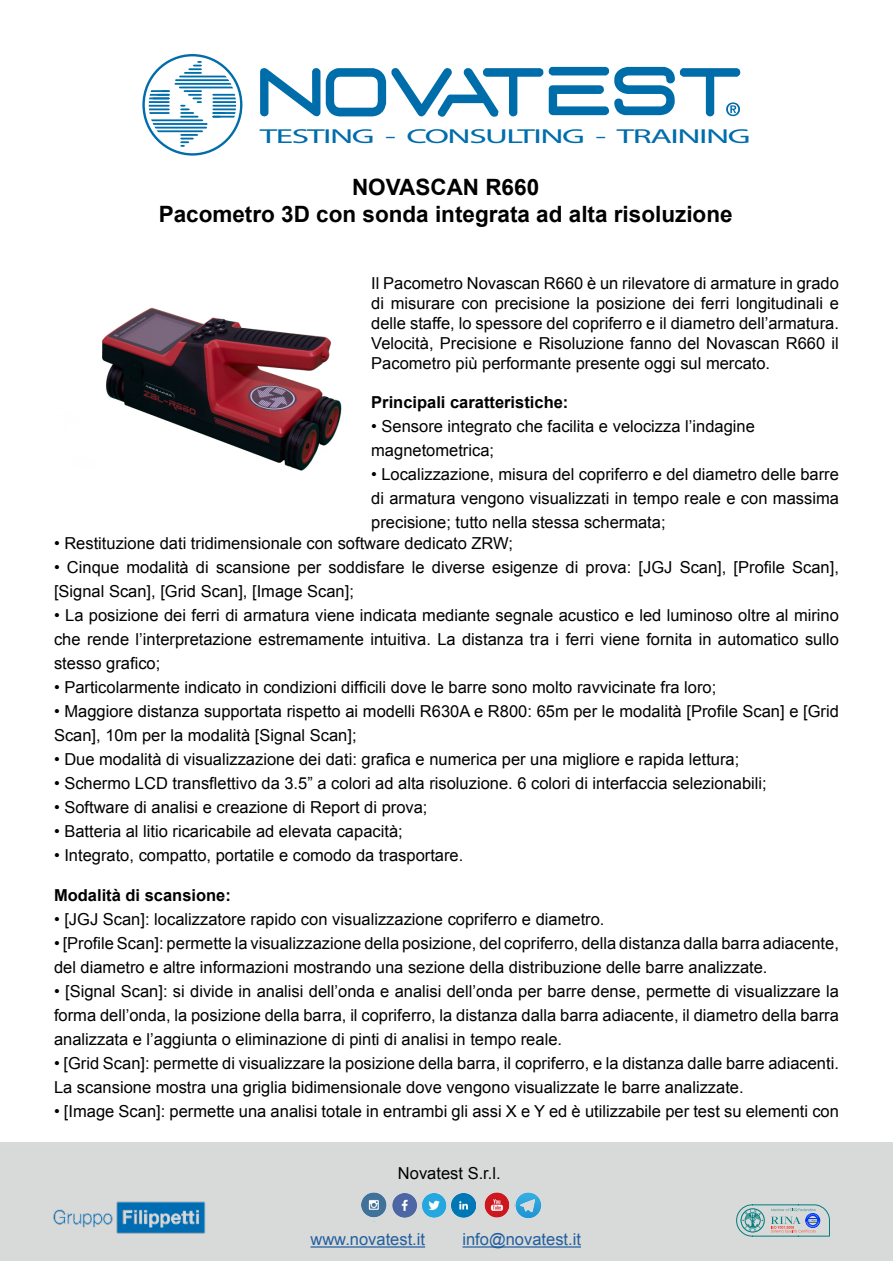
<style>
.page{position:relative;width:893px;height:1263px;background:#fff}
.page>*{position:absolute;margin:0;border:0;box-sizing:border-box;transform-origin:0 0}
.t1{font:700 22.5px/27px "Arial";color:#000;text-align:center}
.t2{font:300 20.25px "Source Sans Pro";letter-spacing:-.04em;color:#006dab;scale:1.74 1}
.t3{font:16.5px/24px "Arial";color:#000}
.t4{font:700 16.5px "Arial";color:#000}
.t5{font:16.5px "Arial";color:#215e9e}
</style>
<div class="page">
<div style="left:0;top:1142px;width:893px;height:118px;background:#d8dad9"></div>
<hr style="left:462px;top:1246px;width:119px;height:1px;background:#215e9e">
<hr style="left:310px;top:1246px;width:115px;height:1px;background:#215e9e">
<svg style="left:736px;top:1205px;width:94px;height:31px"></svg>
<img style="left:392px;top:1193px;width:25px;height:25px">
<img style="left:422px;top:1193px;width:53px;height:25px">
<img style="left:484px;top:1192px;width:58px;height:27px">
<img style="left:361px;top:1192px;width:26px;height:26px">
<div style="left:142px;top:54px;width:100px;height:102px;border:2px solid #006dab;border-radius:50%"></div>
<svg style="left:260px;top:68px;width:60px;height:49px"></svg>
<svg style="left:326px;top:68px;width:217px;height:49px"></svg>
<svg style="left:549px;top:67px;width:191px;height:49px"></svg>
<svg style="left:149px;top:61px;width:87px;height:86px"></svg>
<img style="left:53px;top:1201px;width:153px;height:33px">
<img style="left:102px;top:307px;width:240px;height:164px">
<p class="t2" style="left:260px;top:123px;width:283px">TESTING - CONSULTING - TRAINING</p>
<h1 class="t1" style="left:159px;top:174px;width:575px">NOVASCAN R660<br>Pacometro 3D con sonda integrata ad alta risoluzione</h1>
<p class="t3" style="left:371px;top:274px;width:469px;line-height:19.8px;text-align:justify">Il Pacometro Novascan R660 è un rilevatore di armature in grado di misurare con precisione la posizione dei ferri longitudinali e delle staffe, lo spessore del copriferro e il diametro dell’armatura.<br>Velocità, Precisione e Risoluzione fanno del Novascan R660 il Pacometro più performante presente oggi sul mercato.</p>
<p class="t4" style="left:371px;top:391px;width:199px">Principali caratteristiche:</p>
<p class="t3" style="left:371px;top:415px;width:385px">• Sensore integrato che facilita e velocizza l’indagine magnetometrica;</p>
<p class="t3" style="left:371px;top:463px;width:469px;text-align:justify">• Localizzazione, misura del copriferro e del diametro delle barre di armatura vengono visualizzati in tempo reale e con massima precisione; tutto nella stessa schermata;</p>
<p class="t3" style="left:54px;top:531px;width:461px">• Restituzione dati tridimensionale con software dedicato ZRW;</p>
<p class="t3" style="left:54px;top:555px;width:786px">• Cinque modalità di scansione per soddisfare le diverse esigenze di prova: [JGJ Scan], [Profile Scan], [Signal Scan], [Grid Scan], [Image Scan];</p>
<p class="t3" style="left:54px;top:603px;width:786px;text-align:justify">• La posizione dei ferri di armatura viene indicata mediante segnale acustico e led luminoso oltre al mirino che rende l’interpretazione estremamente intuitiva. La distanza tra i ferri viene fornita in automatico sullo stesso grafico;</p>
<p class="t3" style="left:54px;top:675px;width:664px">• Particolarmente indicato in condizioni difficili dove le barre sono molto ravvicinate fra loro;</p>
<p class="t3" style="left:54px;top:699px;width:786px">• Maggiore distanza supportata rispetto ai modelli R630A e R800: 65m per le modalità [Profile Scan] e [Grid<br>Scan], 10m per la modalità [Signal Scan];</p>
<p class="t3" style="left:54px;top:747px;width:687px">• Due modalità di visualizzazione dei dati: grafica e numerica per una migliore e rapida lettura;</p>
<p class="t3" style="left:54px;top:771px;width:714px">• Schermo LCD transflettivo da 3.5” a colori ad alta risoluzione. 6 colori di interfaccia selezionabili;</p>
<p class="t3" style="left:54px;top:795px;width:375px">• Software di analisi e creazione di Report di prova;</p>
<p class="t3" style="left:54px;top:819px;width:350px">• Batteria al litio ricaricabile ad elevata capacità;</p>
<p class="t3" style="left:54px;top:843px;width:411px">• Integrato, compatto, portatile e comodo da trasportare.</p>
<p class="t4" style="left:54px;top:884px;width:178px">Modalità di scansione:</p>
<p class="t3" style="left:54px;top:907px;width:552px">• [JGJ Scan]: localizzatore rapido con visualizzazione copriferro e diametro.</p>
<p class="t3" style="left:54px;top:931px;width:786px">• [Profile Scan]: permette la visualizzazione della posizione, del copriferro, della distanza dalla barra adiacente, del diametro e altre informazioni mostrando una sezione della distribuzione delle barre analizzate.</p>
<p class="t3" style="left:54px;top:979px;width:786px;text-align:justify">• [Signal Scan]: si divide in analisi dell’onda e analisi dell’onda per barre dense, permette di visualizzare la forma dell’onda, la posizione della barra, il copriferro, la distanza dalla barra adiacente, il diametro della barra analizzata e l’aggiunta o eliminazione di pinti di analisi in tempo reale.</p>
<p class="t3" style="left:54px;top:1051px;width:786px">• [Grid Scan]: permette di visualizzare la posizione della barra, il copriferro, e la distanza dalle barre adiacenti.<br>La scansione mostra una griglia bidimensionale dove vengono visualizzate le barre analizzate.</p>
<p class="t3" style="left:54px;top:1099px;width:786px">• [Image Scan]: permette una analisi totale in entrambi gli assi X e Y ed è utilizzabile per test su elementi con</p>
<p class="t3" style="left:398px;top:1162px;width:104px">Novatest S.r.l.</p>
<p class="t5" style="left:310px;top:1228px;width:116px">www.novatest.it</p>
<p class="t5" style="left:462px;top:1228px;width:120px">info@novatest.it</p>
</div>
